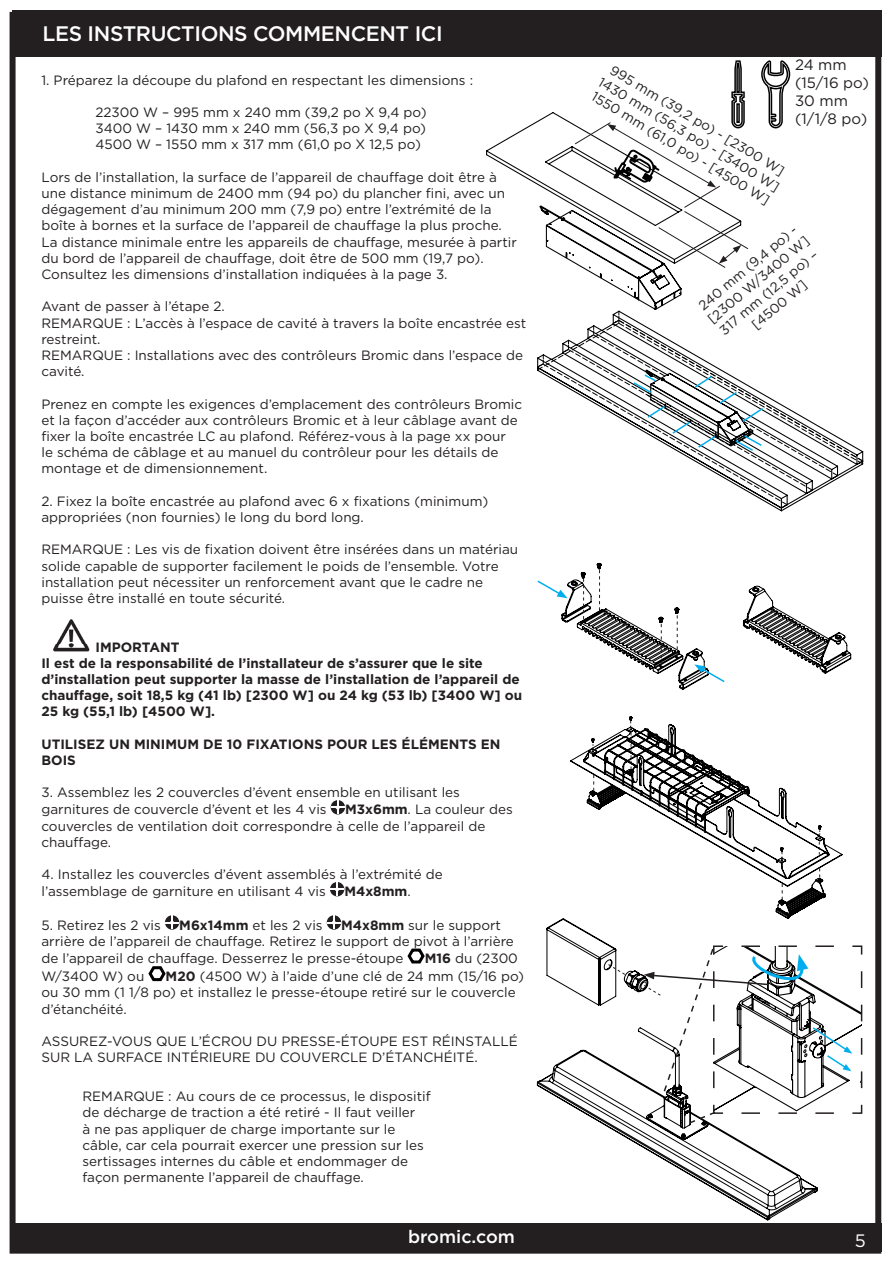
<style>
.page{position:relative;width:893px;height:1263px;background:#fff}
.page>*{position:absolute;margin:0;border:0;box-sizing:border-box;transform-origin:0 0}
.t1{font:500 21px "Gotham";letter-spacing:-.02em;color:#fff}
.t2{font:500 18px "Gotham";color:#fff}
.t3{font:18px "Gotham";color:#fff}
.t4{font:15px/18px "Gotham";color:#231f20}
.t5{font:13.5px/16.2px "Gotham";color:#231f20}
.t6{font:700 13.5px/16.2px "Gotham";color:#231f20}
.s1{font-weight:700}
.s2{font-weight:400}
</style>
<div class="page">
<div style="left:12px;top:1223px;width:870px;height:29px;background:#231f20"></div>
<div style="left:10px;top:12px;width:871px;height:1241px;border:6px solid #231f20"></div>
<svg style="left:331px;top:800px;width:14px;height:14px"></svg>
<svg style="left:330px;top:882px;width:14px;height:14px"></svg>
<svg style="left:165px;top:915px;width:14px;height:14px"></svg>
<svg style="left:327px;top:915px;width:14px;height:14px"></svg>
<svg style="left:407px;top:948px;width:18px;height:16px"></svg>
<svg style="left:148px;top:966px;width:18px;height:16px"></svg>
<svg style="left:537px;top:311px;width:327px;height:195px"></svg>
<img style="left:54px;top:620px;width:36px;height:31px">
<svg style="left:761px;top:60px;width:30px;height:69px"></svg>
<div style="left:12px;top:10px;width:870px;height:46px;background:#231f20"></div>
<svg style="left:486px;top:112px;width:196px;height:199px"></svg>
<svg style="left:574px;top:60px;width:175px;height:209px"></svg>
<svg style="left:536px;top:1077px;width:282px;height:144px"></svg>
<svg style="left:546px;top:918px;width:317px;height:207px"></svg>
<svg style="left:570px;top:716px;width:272px;height:203px"></svg>
<svg style="left:782px;top:884px;width:1px;height:16px"></svg>
<svg style="left:782px;top:852px;width:1px;height:17px"></svg>
<svg style="left:593px;top:775px;width:1px;height:16px"></svg>
<svg style="left:630px;top:721px;width:2px;height:48px"></svg>
<svg style="left:537px;top:562px;width:315px;height:128px"></svg>
<p class="t1" style="left:43px;top:20px;width:402px">LES INSTRUCTIONS COMMENCENT ICI</p>
<p class="t5" style="left:41px;top:71px;width:433px">1. Préparez la découpe du plafond en respectant les dimensions :</p>
<p class="t5" style="left:95px;top:104px;width:333px">22300 W – 995 mm x 240 mm (39,2 po X 9,4 po)</p>
<p class="t5" style="left:95px;top:120px;width:332px">3400 W – 1430 mm x 240 mm (56,3 po X 9,4 po)</p>
<p class="t5" style="left:95px;top:136px;width:327px">4500 W – 1550 mm x 317 mm (61,0 po X 12,5 po)</p>
<p class="t5" style="left:41px;top:169px;width:477px">Lors de l’installation, la surface de l’appareil de chauffage doit être à une distance minimum de 2400 mm (94 po) du plancher fini, avec un dégagement d’au minimum 200 mm (7,9 po) entre l’extrémité de la boîte à bornes et la surface de l’appareil de chauffage la plus proche.<br>La distance minimale entre les appareils de chauffage, mesurée à partir du bord de l’appareil de chauffage, doit être de 500 mm (19,7 po).<br>Consultez les dimensions d’installation indiquées à la page 3.</p>
<p class="t5" style="left:41px;top:298px;width:185px">Avant de passer à l’étape 2.</p>
<p class="t5" style="left:41px;top:314px;width:486px">REMARQUE : L’accès à l’espace de cavité à travers la boîte encastrée est restreint.</p>
<p class="t5" style="left:41px;top:347px;width:483px">REMARQUE : Installations avec des contrôleurs Bromic dans l’espace de cavité.</p>
<p class="t5" style="left:41px;top:395px;width:482px">Prenez en compte les exigences d’emplacement des contrôleurs Bromic et la façon d’accéder aux contrôleurs Bromic et à leur câblage avant de fixer la boîte encastrée LC au plafond. Référez-vous à la page xx pour<br>le schéma de câblage et au manuel du contrôleur pour les détails de montage et de dimensionnement.</p>
<p class="t5" style="left:41px;top:493px;width:448px">2. Fixez la boîte encastrée au plafond avec 6 x fixations (minimum) appropriées (non fournies) le long du bord long.</p>
<p class="t5" style="left:41px;top:541px;width:478px">REMARQUE : Les vis de fixation doivent être insérées dans un matériau solide capable de supporter facilement le poids de l’ensemble. Votre installation peut nécessiter un renforcement avant que le cadre ne puisse être installé en toute sécurité.</p>
<p class="t6" style="left:95px;top:639px;width:86px">IMPORTANT</p>
<p class="t6" style="left:41px;top:655px;width:482px">Il est de la responsabilité de l’installateur de s’assurer que le site d’installation peut supporter la masse de l’installation de l’appareil de chauffage, soit 18,5 kg (41 lb) [2300 W] ou 24 kg (53 lb) [3400 W] ou 25 kg (55,1 lb) [4500 W].</p>
<p class="t6" style="left:41px;top:736px;width:460px">UTILISEZ UN MINIMUM DE 10 FIXATIONS POUR LES ÉLÉMENTS EN<br>BOIS</p>
<p class="t5" style="left:41px;top:784px;width:420px;line-height:17.1px">3. Assemblez les 2 couvercles d’évent ensemble en utilisant les garnitures de couvercle d’évent et les 4 vis</p>
<p class="t5" style="left:41px;top:801px;width:473px;text-indent:304px"><span class="s1">M3x6mm</span>. La couleur des couvercles de ventilation doit correspondre à celle de l’appareil de chauffage.</p>
<p class="t5" style="left:41px;top:866px;width:403px;line-height:17.1px">4. Installez les couvercles d’évent assemblés à l’extrémité de l’assemblage de garniture en utilisant 4 vis</p>
<p class="t6" style="left:344px;top:883px;width:68px">M4x8mm<span class="s2">.</span></p>
<p class="t5" style="left:41px;top:916px;width:474px;text-indent:300px"><span class="s1">M4x8mm</span> sur le support arrière de l’appareil de chauffage. Retirez le support de pivot à l’arrière</p>
<p class="t5" style="left:41px;top:950px;width:363px">de l’appareil de chauffage. Desserrez le presse-étoupe</p>
<p class="t5" style="left:425px;top:950px;width:95px"><span class="s1">M16</span> du (2300</p>
<p class="t5" style="left:41px;top:968px;width:104px">W/3400 W) ou</p>
<p class="t5" style="left:41px;top:916px;width:121px">5. Retirez les 2 vis</p>
<p class="t5" style="left:179px;top:916px;width:145px"><span class="s1">M6x14mm</span> et les 2 vis</p>
<p class="t5" style="left:41px;top:968px;width:484px;text-indent:124px"><span class="s1">M20</span> (4500 W) à l’aide d’une clé de 24 mm (15/16 po) ou 30 mm (1 1/8 po) et installez le presse-étoupe retiré sur le couvercle d’étanchéité.</p>
<p class="t5" style="left:41px;top:1033px;width:478px">ASSUREZ-VOUS QUE L’ÉCROU DU PRESSE-ÉTOUPE EST RÉINSTALLÉ<br>SUR LA SURFACE INTÉRIEURE DU COUVERCLE D’ÉTANCHÉITÉ.</p>
<p class="t5" style="left:82px;top:1088px;width:350px">REMARQUE : Au cours de ce processus, le dispositif de décharge de traction a été retiré - Il faut veiller<br>à ne pas appliquer de charge importante sur le câble, car cela pourrait exercer une pression sur les sertissages internes du câble et endommager de façon permanente l’appareil de chauffage.</p>
<p class="t4" style="left:795px;top:56px;width:75px">24 mm (15/16 po)<br>30 mm (1/1/8 po)</p>
<p class="t5" style="left:616px;top:61px;width:202px;rotate:31deg">995 mm (39,2 po) - [2300 W]</p>
<p class="t5" style="left:604px;top:73px;width:210px;rotate:31deg">1430 mm (56,3 po) - [3400 W]</p>
<p class="t5" style="left:597px;top:88px;width:206px;rotate:31deg">1550 mm (61,0 po) - [4500 W]</p>
<p class="t5" style="left:694px;top:302px;width:129px;rotate:-40deg">240 mm (9,4 po) - [2300 W/3400 W]</p>
<p class="t5" style="left:716px;top:326px;width:125px;text-align:center;rotate:-40deg">317 mm (12,5 po) – [4500 W]</p>
<h2 class="t2" style="left:408px;top:1225px;width:108px">bromic.com</h2>
<h2 class="t3" style="left:855px;top:1229px;width:13px">5</h2>
</div>
